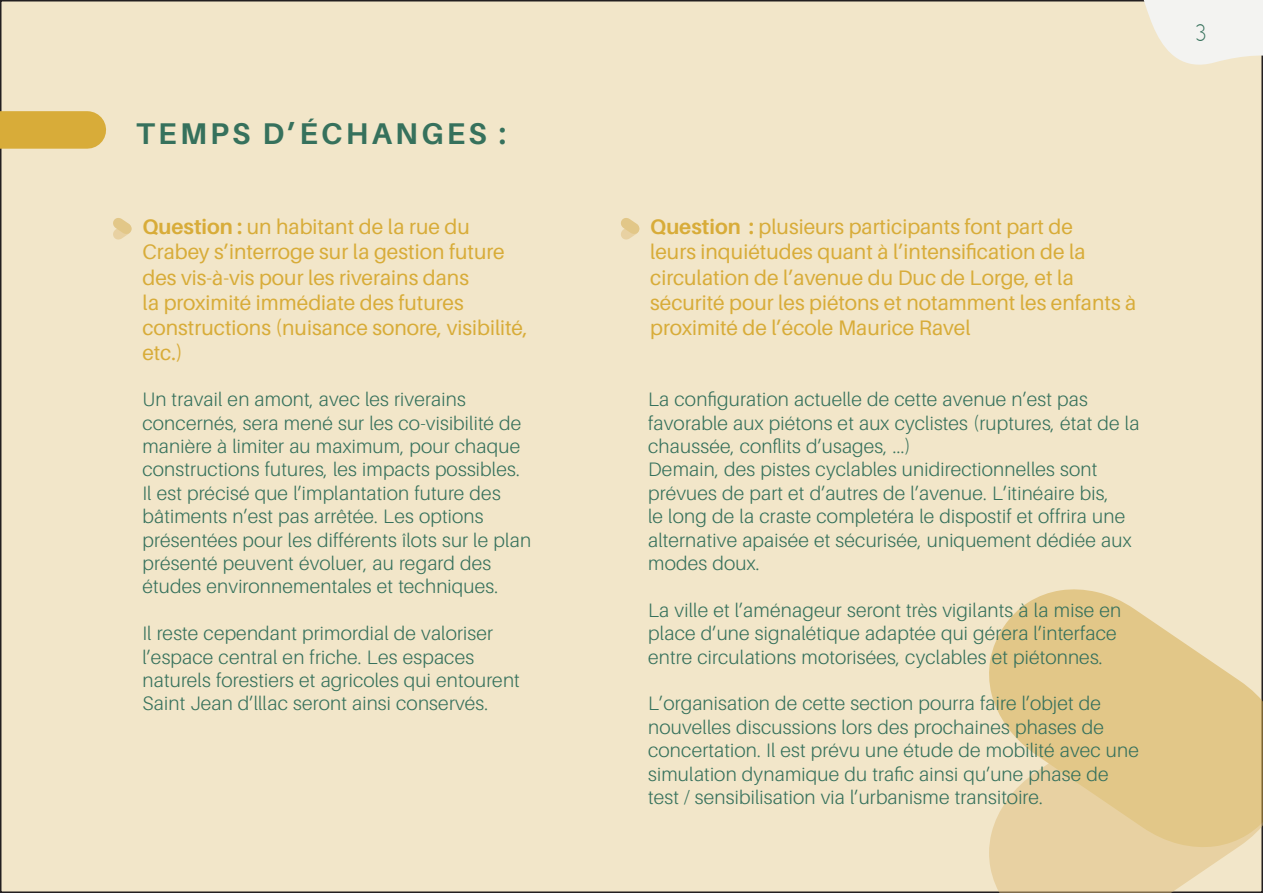
<style>
.page{position:relative;width:1263px;height:893px;background:#fff}
.page>*{position:absolute;margin:0;border:0;box-sizing:border-box;transform-origin:0 0}
.t1{font:700 30px "Aileron";letter-spacing:.11em;color:#36715c}
.t2{font:24px "Capsuula";color:#36715c}
.t3{font:21px/25.2px "Aileron";color:#d8ac39}
.t4{font:300 19.5px/23.4px "Aileron";letter-spacing:.01em;color:#36715c}
.s1{font-weight:700}
</style>
<div class="page">
<div style="left:1px;top:1px;width:1261px;height:891px;background:#f2e6c9"></div>
<svg style="left:1138px;top:0;width:125px;height:79px"></svg>
<svg style="left:989px;top:848px;width:274px;height:45px;fill:#e8d1a2"></svg>
<svg style="left:989px;top:589px;width:274px;height:259px;fill:#e2c788"></svg>
<svg style="left:113px;top:218px;width:19px;height:22px"></svg>
<div style="left:0;top:111px;width:87px;height:38px;background:#d8ac39"></div>
<svg style="left:621px;top:218px;width:18px;height:22px"></svg>
<p class="t1" style="left:136px;top:117px;width:372px">TEMPS D’ÉCHANGES :</p>
<p class="t3" style="left:142px;top:214px;width:387px"><span class="s1">Question :</span> un habitant de la rue du Crabey s’interroge sur la gestion future des vis-à-vis pour les riverains dans<br>la proximité immédiate des futures constructions (nuisance sonore, visibilité, etc.)</p>
<p class="t4" style="left:142px;top:388px;width:380px">Un travail en amont, avec les riverains concernés, sera mené sur les co-visibilité de manière à limiter au maximum, pour chaque constructions futures, les impacts possibles.</p>
<p class="t4" style="left:142px;top:482px;width:390px">Il est précisé que l’implantation future des bâtiments n’est pas arrêtée. Les options présentées pour les différents îlots sur le plan présenté peuvent évoluer, au regard des études environnementales et techniques.</p>
<p class="t4" style="left:142px;top:622px;width:379px">Il reste cependant primordial de valoriser l’espace central en friche. Les espaces naturels forestiers et agricoles qui entourent Saint Jean d’lllac seront ainsi conservés.</p>
<p class="t2" style="left:1195px;top:19px;width:13px">3</p>
<p class="t3" style="left:650px;top:214px;width:488px"><span class="s1">Question :</span> plusieurs participants font part de<br>leurs inquiétudes quant à l’intensification de la circulation de l’avenue du Duc de Lorge, et la sécurité pour les piétons et notamment les enfants à proximité de l’école Maurice Ravel</p>
<p class="t4" style="left:648px;top:388px;width:493px">La configuration actuelle de cette avenue n’est pas favorable aux piétons et aux cyclistes (ruptures, état de la chaussée, conflits d’usages, ...)</p>
<p class="t4" style="left:648px;top:458px;width:485px">Demain, des pistes cyclables unidirectionnelles sont prévues de part et d’autres de l’avenue. L’itinéaire bis,<br>le long de la craste completéra le dispostif et offrira une alternative apaisée et sécurisée, uniquement dédiée aux modes doux.</p>
<p class="t4" style="left:648px;top:599px;width:474px">La ville et l’aménageur seront très vigilants à la mise en place d’une signalétique adaptée qui gérera l’interface entre circulations motorisées, cyclables et piétonnes.</p>
<p class="t4" style="left:648px;top:692px;width:492px">L’organisation de cette section pourra faire l’objet de nouvelles discussions lors des prochaines phases de concertation. Il est prévu une étude de mobilité avec une simulation dynamique du trafic ainsi qu’une phase de test / sensibilisation via l’urbanisme transitoire.</p>
</div>
